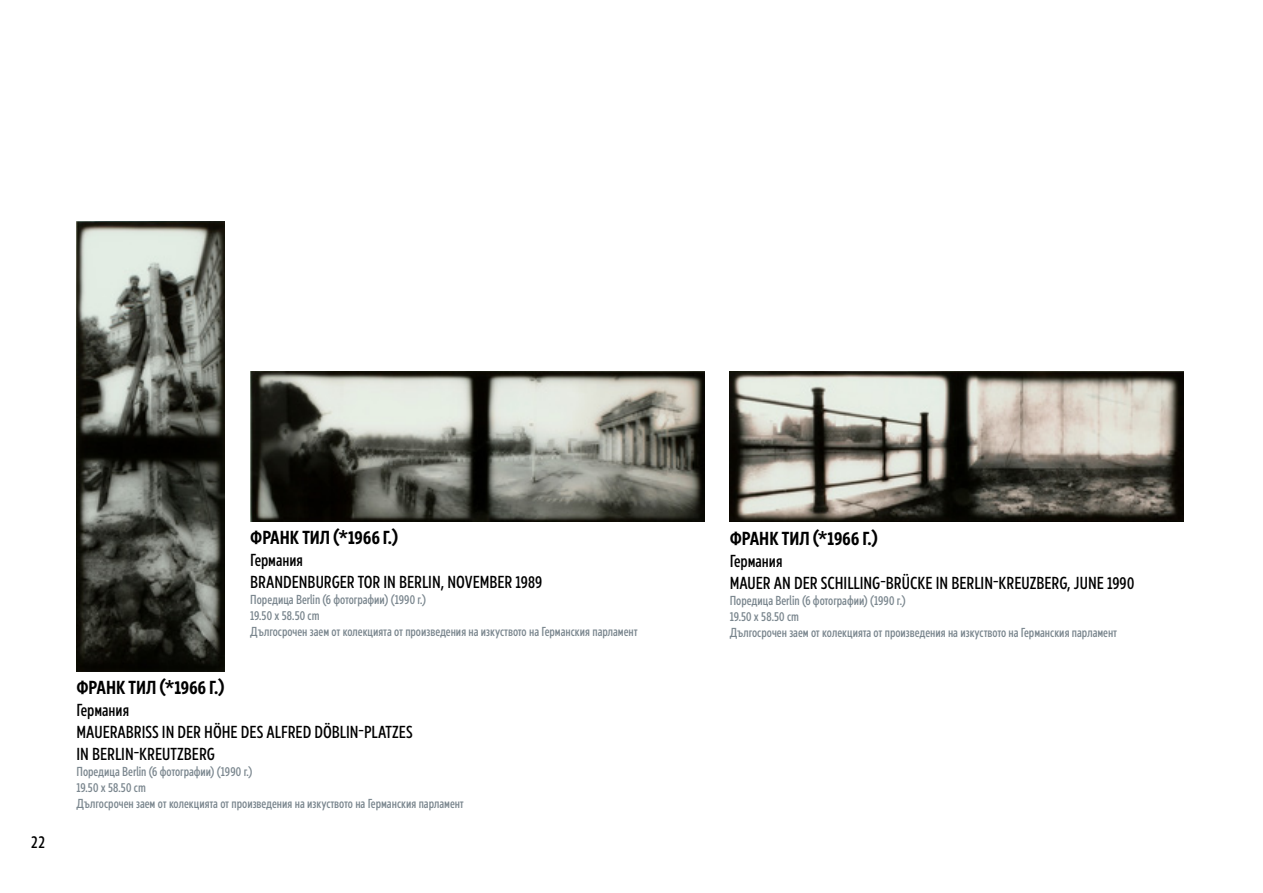
<style>
.page{position:relative;width:1263px;height:893px;background:#fff}
.page>*{position:absolute;margin:0;border:0;box-sizing:border-box;transform-origin:0 0}
.t1{font:700 19.5px "Europea Narrow";color:#000}
.t2{font:500 18px/21.6px "Europea Narrow";color:#000}
.t3{font:500 13.5px/16.2px "Europea Narrow";color:#7a868e}
</style>
<div class="page">
<img style="left:77px;top:222px;width:148px;height:449px">
<img style="left:251px;top:371px;width:453px;height:151px">
<img style="left:730px;top:371px;width:453px;height:151px">
<h2 class="t2" style="left:31px;top:829px;width:16px">22</h2>
<h1 class="t1" style="left:250px;top:523px;width:150px">ФРАНК ТИЛ (*1966 Г.)</h1>
<h2 class="t2" style="left:250px;top:548px;width:293px">Германия<br>BRANDENBURGER TOR IN BERLIN, NOVEMBER 1989</h2>
<p class="t3" style="left:250px;top:590px;width:389px">Поредица Berlin (6 фотографии) (1990 г.)<br>19.50 x 58.50 cm<br>Дългосрочен заем от колекцията от произведения на изкуството на Германския парламент</p>
<h1 class="t1" style="left:77px;top:673px;width:150px">ФРАНК ТИЛ (*1966 Г.)</h1>
<h2 class="t2" style="left:77px;top:698px;width:338px">Германия<br>MAUERABRISS IN DER HÖHE DES ALFRED DÖBLIN-PLATZES<br>IN BERLIN-KREUTZBERG</h2>
<p class="t3" style="left:77px;top:762px;width:389px">Поредица Berlin (6 фотографии) (1990 г.)<br>19.50 x 58.50 cm<br>Дългосрочен заем от колекцията от произведения на изкуството на Германския парламент</p>
<h1 class="t1" style="left:730px;top:524px;width:150px">ФРАНК ТИЛ (*1966 Г.)</h1>
<h2 class="t2" style="left:730px;top:549px;width:406px">Германия<br>MAUER AN DER SCHILLING-BRÜCKE IN BERLIN-KREUZBERG, JUNE 1990</h2>
<p class="t3" style="left:730px;top:591px;width:389px">Поредица Berlin (6 фотографии) (1990 г.)<br>19.50 x 58.50 cm<br>Дългосрочен заем от колекцията от произведения на изкуството на Германския парламент</p>
</div>
